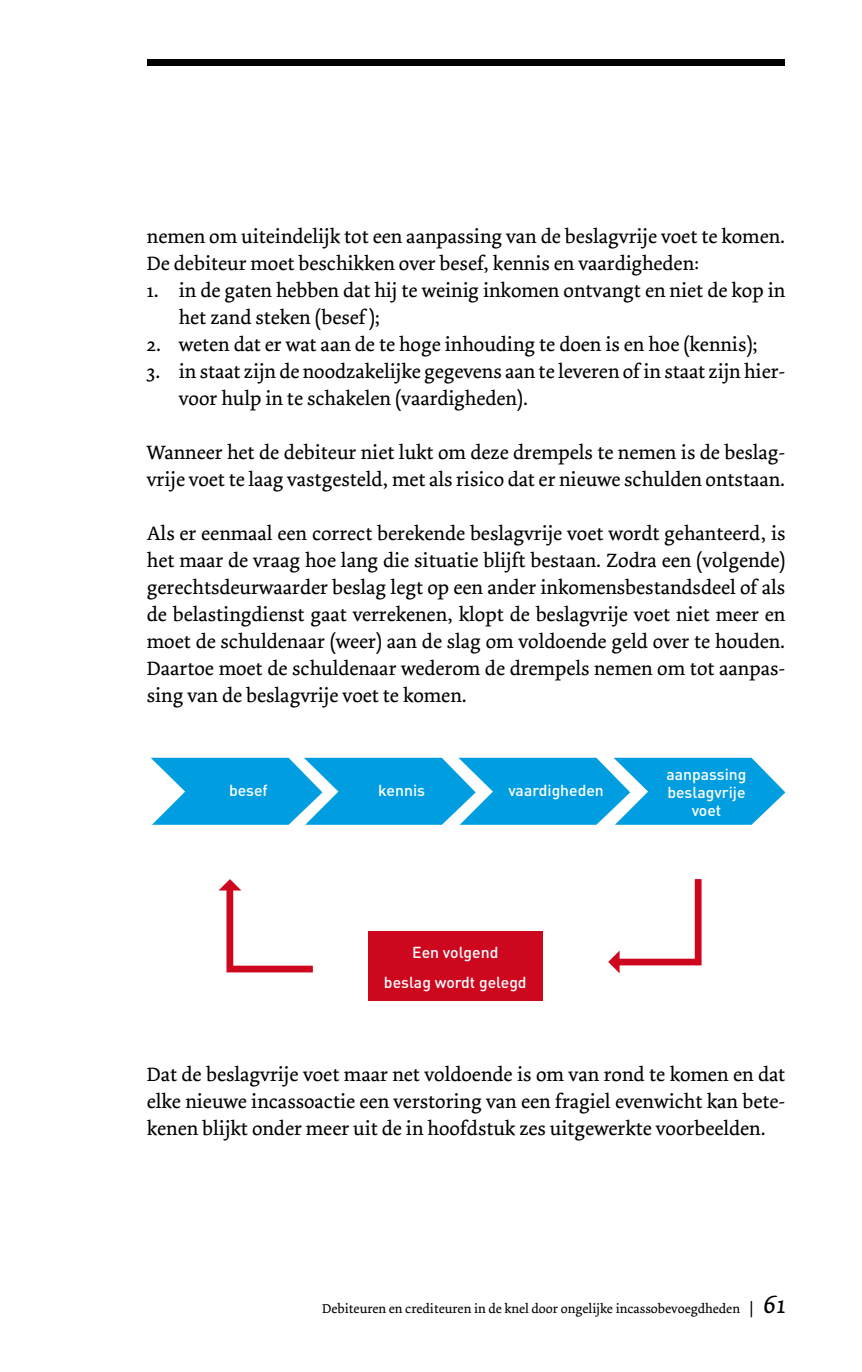
<style>
.page{position:relative;width:862px;height:1372px;background:#fff}
.page>*{position:absolute;margin:0;border:0;box-sizing:border-box;transform-origin:0 0}
.t1{font:20.25px/27px "Dolly";color:#000}
.t2{font:500 15.75px/18px "DIN";color:#fff;text-align:center}
.t3{font:13.5px "Dolly";color:#000}
.s1{font-size:15.75px}
.s2{font-style:italic;font-size:27px}
</style>
<div class="page">
<div style="left:772px;top:59px;width:12px;height:7px;background:#000"></div>
<div style="left:147px;top:59px;width:625px;height:7px;background:#000"></div>
<svg style="left:151px;top:757px;width:633px;height:67px;background:#24abe4"></svg>
<svg style="left:608px;top:879px;width:94px;height:94px"></svg>
<svg style="left:218px;top:879px;width:95px;height:94px"></svg>
<div style="left:368px;top:931px;width:174px;height:70px;background:#cd071e"></div>
<p class="t1" style="left:147px;top:223px;width:639px">nemen om uiteindelijk tot een aanpassing van de beslagvrije voet te komen.<br>De debiteur moet beschikken over besef, kennis en vaardigheden:</p>
<p class="t1" style="left:179px;top:277px;width:607px;text-indent:-32px">1. in de gaten hebben dat hij te weinig inkomen ontvangt en niet de kop in het zand steken (besef );</p>
<p class="t1" style="left:147px;top:331px;width:611px">2. weten dat er wat aan de te hoge inhouding te doen is en hoe (kennis);</p>
<p class="t1" style="left:179px;top:358px;width:607px;text-indent:-32px">3. in staat zijn de noodzakelijke gegevens aan te leveren of in staat zijn hier&shy;voor hulp in te schakelen (vaardigheden).</p>
<p class="t1" style="left:147px;top:439px;width:639px">Wanneer het de debiteur niet lukt om deze drempels te nemen is de beslag&shy;vrije voet te laag vastgesteld, met als risico dat er nieuwe schulden ontstaan.</p>
<p class="t1" style="left:147px;top:520px;width:639px;text-align:justify">Als er eenmaal een correct berekende beslagvrije voet wordt gehanteerd, is het maar de vraag hoe lang die situatie blijft bestaan. Zodra een (volgende) gerechtsdeurwaarder beslag legt op een ander inkomensbestandsdeel of als de belastingdienst gaat verrekenen, klopt de beslagvrije voet niet meer en moet de schuldenaar (weer) aan de slag om voldoende geld over te houden.<br>Daartoe moet de schuldenaar wederom de drempels nemen om tot aanpas&shy;sing van de beslagvrije voet te komen.</p>
<p class="t2" style="left:229px;top:780px;width:40px">besef</p>
<p class="t2" style="left:378px;top:780px;width:48px">kennis</p>
<p class="t2" style="left:508px;top:780px;width:97px">vaardigheden</p>
<p class="t2" style="left:384px;top:936px;width:144px;line-height:30.4px">Een volgend<br>beslag wordt gelegd</p>
<p class="t2" style="left:666px;top:764px;width:82px">aanpassing beslagvrije voet</p>
<p class="t1" style="left:147px;top:1060px;width:639px;text-align:justify">Dat de beslagvrije voet maar net voldoende is om van rond te komen en dat elke nieuwe incassoactie een verstoring van een fragiel evenwicht kan bete&shy;kenen blijkt onder meer uit de in hoofdstuk zes uitgewerkte voorbeelden.</p>
<p class="t3" style="left:322px;top:1300px;width:464px">Debiteuren en crediteuren in de knel door ongelijke incassobevoegdheden <span class="s1">|</span> <span class="s2">61</span></p>
</div>
